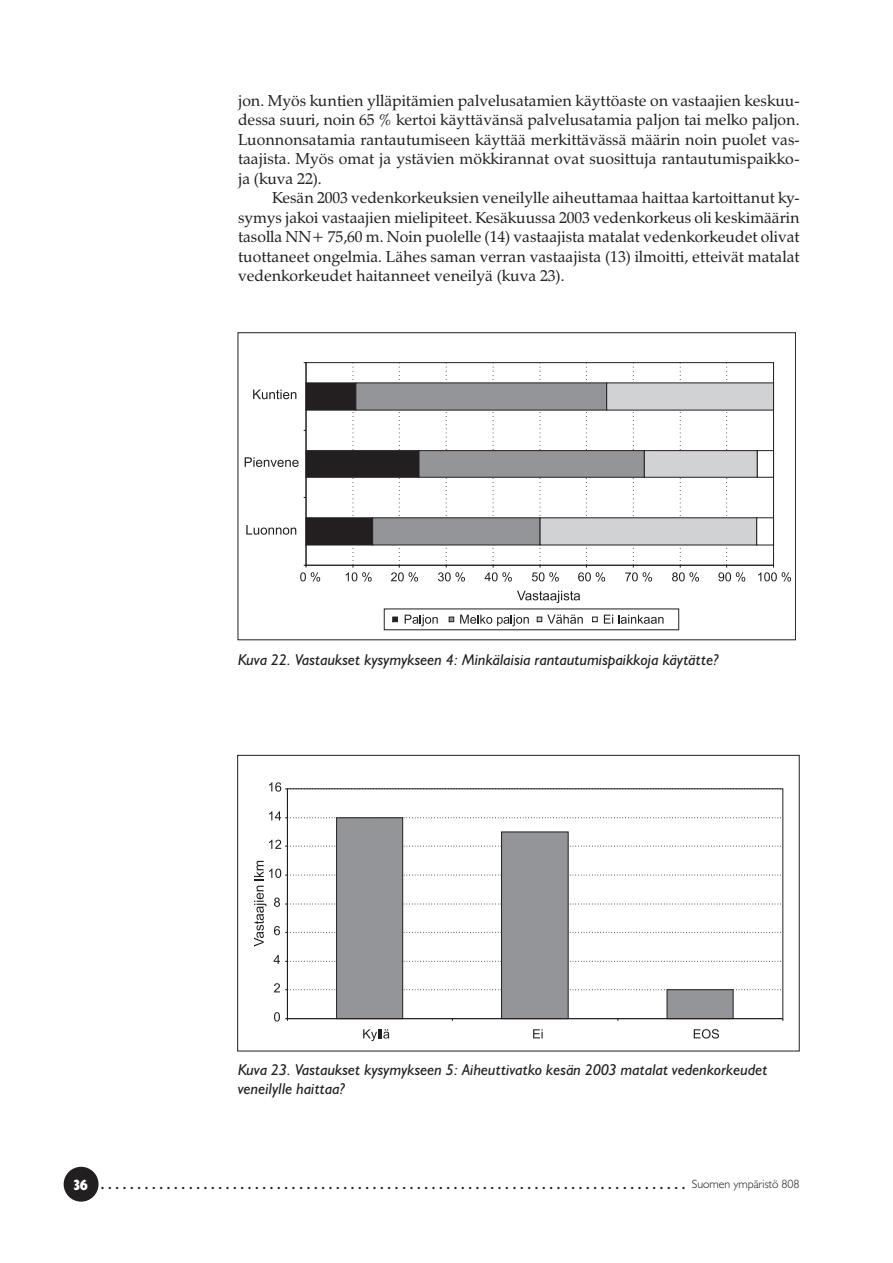
<style>
.page{position:relative;width:893px;height:1263px;background:#fff}
.page>*{position:absolute;margin:0;border:0;box-sizing:border-box;transform-origin:0 0}
.t1{font:19.5px "Humanist 521 BT";color:#231f20}
.t2{font:15.75px/19.5px "Zapf Calligraphic 801 BT";color:#231f20;text-align:justify}
.t3{font:italic 15.75px/19.5px "Humanist 521 BT";color:#231f20}
.s1{font-family:"Humanist 521 BT Xtra";font-weight:700;font-stretch:condensed;font-size:15px;color:#fff}
.s2{font-weight:300;font-size:12px}
</style>
<div class="page">
<div style="left:64px;top:1167px;width:34px;height:35px;background:#231f20;border-radius:50%"></div>
<div style="left:306px;top:517px;width:67px;height:28px;background:#231f20;border:1px solid #231f20"></div>
<div style="left:306px;top:450px;width:113px;height:28px;background:#231f20;border:1px solid #231f20"></div>
<div style="left:306px;top:383px;width:50px;height:27px;background:#231f20"></div>
<div style="left:372px;top:517px;width:168px;height:28px;background:#939598;border:1px solid #231f20"></div>
<div style="left:418px;top:450px;width:226px;height:28px;background:#939598;border:1px solid #231f20"></div>
<div style="left:355px;top:383px;width:252px;height:27px;background:#939598"></div>
<div style="left:539px;top:517px;width:218px;height:28px;background:#d1d2d4"></div>
<div style="left:644px;top:450px;width:113px;height:28px;background:#d1d2d4;border:1px solid #231f20"></div>
<div style="left:606px;top:383px;width:167px;height:27px;background:#d1d2d4"></div>
<svg style="left:756px;top:517px;width:2px;height:28px"></svg>
<svg style="left:757px;top:450px;width:1px;height:28px"></svg>
<hr style="left:306px;top:565px;width:467px;height:1px;background:#231f20">
<hr style="left:306px;top:363px;width:1px;height:202px;background:#231f20">
<svg style="left:300px;top:565px;width:20px;height:17px"></svg>
<svg style="left:345px;top:363px;width:26px;height:219px"></svg>
<svg style="left:391px;top:363px;width:27px;height:219px"></svg>
<svg style="left:438px;top:363px;width:27px;height:219px"></svg>
<svg style="left:484px;top:363px;width:28px;height:219px"></svg>
<svg style="left:532px;top:363px;width:26px;height:219px"></svg>
<svg style="left:578px;top:363px;width:27px;height:219px"></svg>
<svg style="left:625px;top:363px;width:27px;height:219px"></svg>
<svg style="left:672px;top:363px;width:27px;height:219px"></svg>
<svg style="left:718px;top:363px;width:27px;height:219px"></svg>
<svg style="left:758px;top:363px;width:33px;height:219px"></svg>
<svg style="left:246px;top:525px;width:50px;height:10px"></svg>
<svg style="left:245px;top:457px;width:53px;height:10px"></svg>
<svg style="left:253px;top:390px;width:43px;height:9px"></svg>
<svg style="left:517px;top:591px;width:63px;height:12px"></svg>
<svg style="left:392px;top:616px;width:6px;height:6px"></svg>
<svg style="left:404px;top:615px;width:34px;height:11px"></svg>
<svg style="left:448px;top:616px;width:6px;height:6px"></svg>
<svg style="left:460px;top:615px;width:69px;height:11px"></svg>
<svg style="left:536px;top:615px;width:46px;height:9px"></svg>
<svg style="left:592px;top:616px;width:6px;height:6px"></svg>
<svg style="left:604px;top:615px;width:59px;height:9px"></svg>
<div style="left:237px;top:332px;width:558px;height:308px;border:1px solid #231f20"></div>
<div style="left:336px;top:817px;width:67px;height:202px;background:#939598;border:1px solid #231f20"></div>
<div style="left:501px;top:832px;width:67px;height:187px;background:#939598;border:1px solid #231f20"></div>
<div style="left:666px;top:989px;width:67px;height:30px;background:#939598;border:1px solid #231f20"></div>
<hr style="left:287px;top:789px;width:1px;height:230px;background:#231f20">
<hr style="left:287px;top:1018px;width:495px;height:1px;background:#231f20">
<svg style="left:274px;top:1012px;width:14px;height:10px"></svg>
<svg style="left:274px;top:983px;width:507px;height:9px"></svg>
<svg style="left:273px;top:955px;width:508px;height:9px"></svg>
<svg style="left:274px;top:926px;width:507px;height:9px"></svg>
<svg style="left:274px;top:898px;width:507px;height:9px"></svg>
<svg style="left:269px;top:840px;width:512px;height:9px"></svg>
<svg style="left:269px;top:811px;width:512px;height:9px"></svg>
<svg style="left:269px;top:782px;width:513px;height:10px"></svg>
<svg style="left:363px;top:1029px;width:26px;height:12px"></svg>
<svg style="left:533px;top:1029px;width:9px;height:9px"></svg>
<svg style="left:693px;top:1029px;width:26px;height:10px"></svg>
<svg style="left:254px;top:886px;width:12px;height:61px"></svg>
<svg style="left:254px;top:861px;width:527px;height:19px"></svg>
<div style="left:237px;top:755px;width:562px;height:296px;border:1px solid #231f20"></div>
<p class="t2" style="left:238px;top:92px;width:563px">jon. Myös kuntien ylläpitämien palvelusatamien käyttöaste on vastaajien keskuu&shy;dessa suuri, noin 65 % kertoi käyttävänsä palvelusatamia paljon tai melko paljon.<br>Luonnonsatamia rantautumiseen käyttää merkittävässä määrin noin puolet vas&shy;taajista. Myös omat ja ystävien mökkirannat ovat suosittuja rantautumispaikko&shy;ja (kuva 22).</p>
<p class="t2" style="left:238px;top:190px;width:563px;text-indent:34px">Kesän 2003 vedenkorkeuksien veneilylle aiheuttamaa haittaa kartoittanut ky&shy;symys jakoi vastaajien mielipiteet. Kesäkuussa 2003 vedenkorkeus oli keskimäärin tasolla NN+ 75,60 m. Noin puolelle (14) vastaajista matalat vedenkorkeudet olivat tuottaneet ongelmia. Lähes saman verran vastaajista (13) ilmoitti, etteivät matalat vedenkorkeudet haitanneet veneilyä (kuva 23).</p>
<p class="t3" style="left:238px;top:652px;width:482px">Kuva 22. Vastaukset kysymykseen 4: Minkälaisia rantautumispaikkoja käytätte?</p>
<p class="t3" style="left:238px;top:1061px;width:531px">Kuva 23. Vastaukset kysymykseen 5: Aiheuttivatko kesän 2003 matalat vedenkorkeudet veneilylle haittaa?</p>
<p class="t1" style="left:74px;top:1175px;width:727px"><span class="s1">36</span> . . . . . . . . . . . . . . . . . . . . . . . . . . . . . . . . . . . . . . . . . . . . . . . . . . . . . . . . . . . . . . . . . . . . . . . . . . . . . . . . <span class="s2">Suomen ympäristö 808</span></p>
</div>
